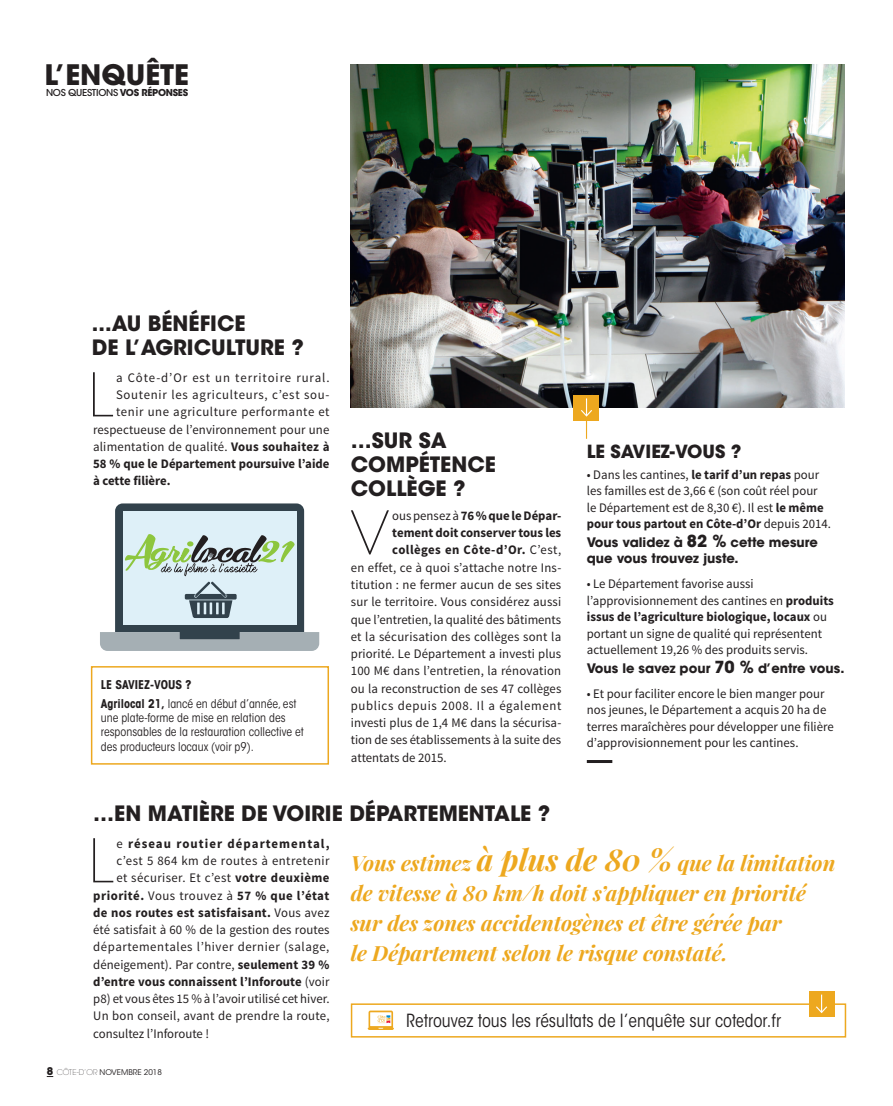
<style>
.page{position:relative;width:893px;height:1106px;background:#fff}
.page>*{position:absolute;margin:0;border:0;box-sizing:border-box;transform-origin:0 0}
.t1{font:200 59.7px "ITC Avant Garde Std";color:#231f20}
.t2{font:700 28.05px "ITC Avant Garde Std";color:#231f20}
.t3{font:italic 700 21px/30px "Playfair Display";color:#eda81f}
.t4{font:700 21px/24px "ITC Avant Garde Std";color:#231f20}
.t5{font:condensed 18px "ITC Avant Garde Std";color:#231f20}
.t6{font:700 18px "ITC Avant Garde Std";color:#231f20}
.t7{font:13.05px/16.5px "Source Sans Pro";letter-spacing:.005em;color:#231f20}
.t8{font:700 13.05px "Source Sans Pro";letter-spacing:.005em;color:#231f20}
.t9{font:700 13.05px/16.5px "ITC Avant Garde Std";color:#231f20}
.t10{font:13.05px "Source Sans Pro";letter-spacing:.045em;color:#231f20}
.t11{font:13.05px "Source Sans Pro";letter-spacing:.055em;color:#231f20}
.t12{font:700 13.05px "Source Sans Pro";letter-spacing:.04em;color:#231f20}
.t13{font:13.05px "Source Sans Pro";letter-spacing:.04em;color:#231f20}
.t14{font:13.05px "Source Sans Pro";letter-spacing:.03em;color:#231f20}
.t15{font:13.05px "Source Sans Pro";letter-spacing:.075em;color:#231f20}
.t16{font:13.05px "Source Sans Pro";letter-spacing:.05em;color:#231f20}
.t17{font:13.05px "Source Sans Pro";letter-spacing:.035em;color:#231f20}
.t18{font:700 13.05px "Source Sans Pro";letter-spacing:.08em;color:#231f20}
.t19{font:700 13.05px "Source Sans Pro";letter-spacing:.035em;color:#231f20}
.t20{font:condensed 12px/14.2px "ITC Avant Garde Std";color:#231f20}
.t21{font:700 condensed 12px/18.5px "ITC Avant Garde Std";color:#231f20}
.t22{font:500 9.45px "ITC Avant Garde Std";letter-spacing:-.03em;color:#231f20}
.t23{font:7.8px "ITC Avant Garde Std";color:#231f20}
.s1{font-weight:700}
.s2{font-weight:400}
.s3{font-size:16.5px}
.s4{font-size:30px}
.s5{font-weight:700;font-size:10.5px}
.s6{font-weight:200}
</style>
<div class="page">
<img style="left:351px;top:64px;width:494px;height:343px">
<hr style="left:587px;top:760px;width:25px;height:3px;background:#231f20">
<div style="left:574px;top:395px;width:25px;height:25px;background:#eda81f"></div>
<svg style="left:580px;top:398px;width:13px;height:41px"></svg>
<div style="left:91px;top:666px;width:238px;height:98px;background:#fff;border:2px solid #eda81f"></div>
<div style="left:351px;top:1003px;width:495px;height:34px;background:#fff;border:2px solid #eda81f"></div>
<div style="left:808px;top:991px;width:26px;height:26px;background:#eda81f"></div>
<svg style="left:816px;top:994px;width:12px;height:19px"></svg>
<svg style="left:368px;top:1010px;width:26px;height:20px"></svg>
<svg style="left:100px;top:503px;width:219px;height:148px;background:#b4c3c5"></svg>
<h2 class="t2" style="left:45px;top:56px;width:146px">L’ENQUÊTE</h2>
<p class="t22" style="left:46px;top:87px;width:144px">NOS QUESTIONS <span class="s1">VOS RÉPONSES</span></p>
<h3 class="t4" style="left:92px;top:311px;width:213px">...AU BÉNÉFICE<br>DE L’AGRICULTURE ?</h3>
<h1 class="t1" style="left:89px;top:360px;width:26px">L</h1>
<p class="t15" style="left:116px;top:369px;width:215px">a Côte-d’Or est un territoire rural.</p>
<p class="t11" style="left:116px;top:387px;width:215px">Soutenir les agriculteurs, c’est sou-</p>
<p class="t13" style="left:116px;top:404px;width:215px">tenir une agriculture performante et</p>
<p class="t7" style="left:93px;top:421px;width:238px">respectueuse de l’environnement pour une</p>
<p class="t7" style="left:93px;top:438px;width:238px">alimentation de qualité. <span class="s1">Vous souhaitez à</span></p>
<p class="t8" style="left:93px;top:455px;width:238px">58 % que le Département poursuive l’aide</p>
<p class="t8" style="left:93px;top:473px;width:79px">à cette filière.</p>
<p class="t21" style="left:101px;top:675px;width:197px">LE SAVIEZ-VOUS ?<br>Agrilocal 21, <span class="s2">lancé en début d’année, est</span></p>
<p class="t20" style="left:101px;top:710px;width:204px">une plate-forme de mise en relation des responsables de la restauration collective et des producteurs locaux (voir p9).</p>
<h3 class="t4" style="left:351px;top:428px;width:147px">…SUR SA<br>COMPÉTENCE<br>COLLÈGE ?</h3>
<h1 class="t1" style="left:350px;top:498px;width:40px">V</h1>
<p class="t8" style="left:392px;top:507px;width:171px"><span class="s2">ous pensez à</span> 76 % que le Dépar-</p>
<p class="t8" style="left:392px;top:524px;width:171px">tement doit conserver tous les</p>
<p class="t19" style="left:392px;top:542px;width:171px">collèges en Côte-d’Or. <span class="s2">C’est,</span></p>
<p class="t7" style="left:351px;top:559px;width:212px">en effet, ce à quoi s’attache notre Ins-</p>
<p class="t7" style="left:351px;top:576px;width:212px">titution : ne fermer aucun de ses sites</p>
<p class="t7" style="left:351px;top:594px;width:212px">sur le territoire. Vous considérez aussi</p>
<p class="t7" style="left:351px;top:611px;width:212px">que l’entretien, la qualité des bâtiments</p>
<p class="t7" style="left:351px;top:628px;width:212px">et la sécurisation des collèges sont la</p>
<p class="t7" style="left:351px;top:645px;width:212px">priorité. Le Département a investi plus</p>
<p class="t7" style="left:351px;top:663px;width:212px">100 M€ dans l’entretien, la rénovation</p>
<p class="t7" style="left:351px;top:680px;width:212px">ou la reconstruction de ses 47 collèges</p>
<p class="t16" style="left:351px;top:697px;width:212px">publics depuis 2008. Il a également</p>
<p class="t7" style="left:351px;top:714px;width:212px">investi plus de 1,4 M€ dans la sécurisa-</p>
<p class="t7" style="left:351px;top:732px;width:212px">tion de ses établissements à la suite des</p>
<p class="t7" style="left:351px;top:749px;width:97px">attentats de 2015.</p>
<h3 class="t6" style="left:587px;top:439px;width:156px">LE SAVIEZ-VOUS ?</h3>
<p class="t7" style="left:587px;top:466px;width:246px">• Dans les cantines, <span class="s1">le tarif d’un repas</span> pour les familles est de 3,66 € (son coût réel pour<br>le Département est de 8,30 €). Il est <span class="s1">le même pour tous partout en Côte-d’Or</span> depuis 2014.</p>
<p class="t9" style="left:587px;top:533px;width:232px">Vous validez à <span class="s3">82 %</span> cette mesure que vous trouvez juste.</p>
<p class="t7" style="left:587px;top:576px;width:249px">• Le Département favorise aussi l’approvisionnement des cantines en <span class="s1">produits issus de l’agriculture biologique, locaux</span> ou portant un signe de qualité qui représentent actuellement 19,26 % des produits servis.</p>
<p class="t9" style="left:587px;top:660px;width:259px">Vous le savez pour <span class="s3">70 %</span> d’entre vous.</p>
<p class="t7" style="left:587px;top:685px;width:248px">• Et pour faciliter encore le bien manger pour nos jeunes, le Département a acquis 20 ha de terres maraîchères pour développer une filière d’approvisionnement pour les cantines.</p>
<h3 class="t4" style="left:93px;top:801px;width:458px">…EN MATIÈRE DE VOIRIE DÉPARTEMENTALE ?</h3>
<h1 class="t1" style="left:89px;top:826px;width:26px">L</h1>
<p class="t18" style="left:116px;top:835px;width:215px"><span class="s2">e</span> réseau routier départemental,</p>
<h3 class="t3" style="left:351px;top:846px;width:486px">Vous estimez <span class="s4">à plus de 80 %</span> que la limitation de vitesse à 80 km/h doit s’appliquer en priorité sur des zones accidentogènes et être gérée par<br>le Département selon le risque constaté.</h3>
<p class="t17" style="left:116px;top:852px;width:215px">c’est 5 864 km de routes à entretenir</p>
<p class="t14" style="left:116px;top:870px;width:215px">et sécuriser. Et c’est <span class="s1">votre deuxième</span></p>
<p class="t12" style="left:93px;top:887px;width:238px">priorité. <span class="s2">Vous trouvez à</span> 57 % que l’état</p>
<p class="t8" style="left:93px;top:904px;width:238px">de nos routes est satisfaisant. <span class="s2">Vous avez</span></p>
<p class="t7" style="left:93px;top:921px;width:238px">été satisfait à 60 % de la gestion des routes</p>
<p class="t10" style="left:93px;top:939px;width:238px">départementales l’hiver dernier (salage,</p>
<p class="t7" style="left:93px;top:956px;width:238px">déneigement). Par contre, <span class="s1">seulement 39 %</span></p>
<p class="t8" style="left:93px;top:973px;width:238px">d’entre vous connaissent l’Inforoute <span class="s2">(voir</span></p>
<p class="t7" style="left:93px;top:990px;width:238px">p8) et vous êtes 15 % à l’avoir utilisé cet hiver.</p>
<p class="t7" style="left:93px;top:1008px;width:238px">Un bon conseil, avant de prendre la route,</p>
<p class="t7" style="left:93px;top:1025px;width:117px">consultez l’Inforoute !</p>
<h3 class="t5" style="left:406px;top:1009px;width:376px">Retrouvez tous les résultats de l’enquête sur cotedor.fr</h3>
<p class="t23" style="left:47px;top:1067px;width:117px"><span class="s5">8</span> <span class="s6">CÔTE-D’OR</span> NOVEMBRE 2018</p>
</div>
